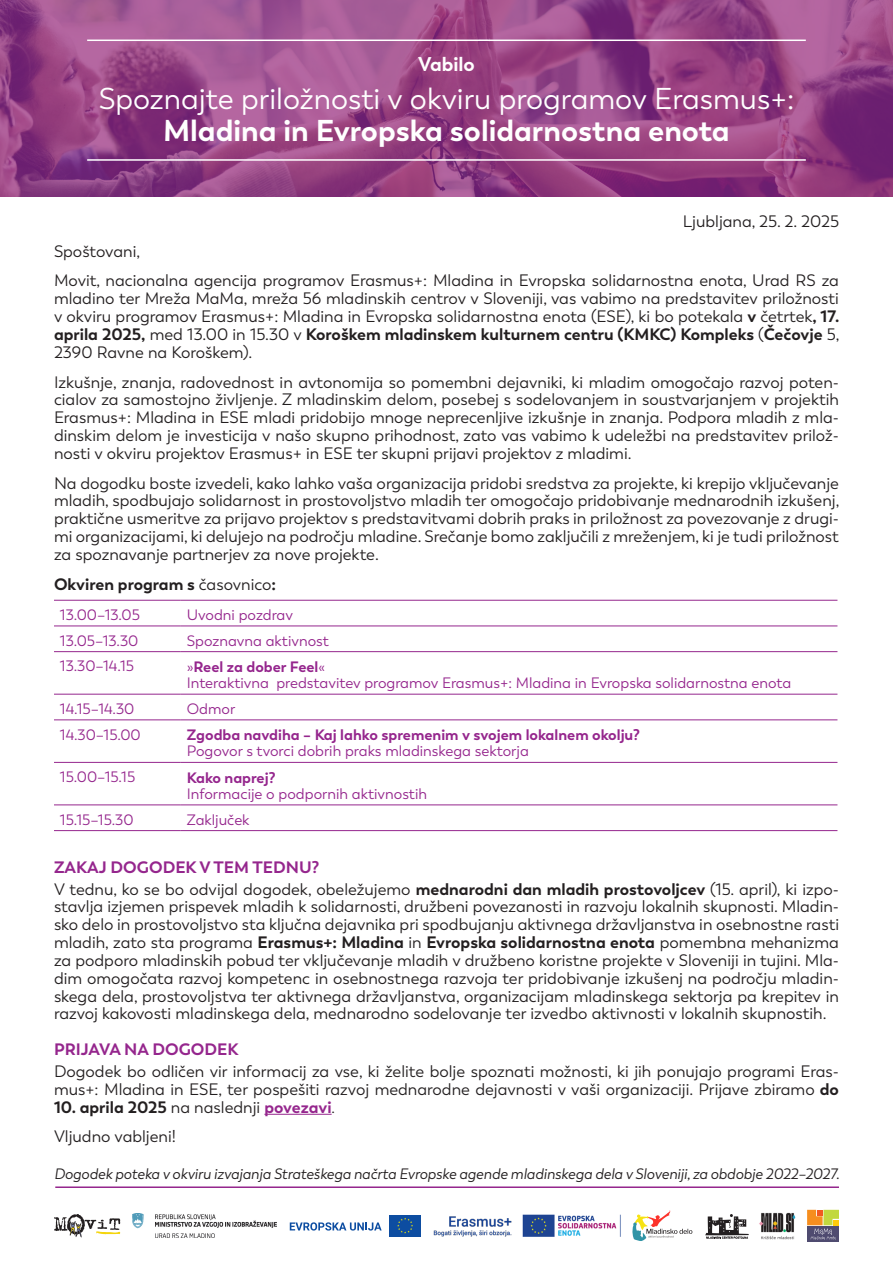
<style>
.page{position:relative;width:893px;height:1263px;background:#fff}
.page>*{position:absolute;margin:0;border:0;box-sizing:border-box;transform-origin:0 0}
.t1{font:30px/32.4px "Trenda";color:#fff;text-align:center}
.t2{font:700 19.8px "Trenda";color:#fff}
.t3{font:16.5px/17.9px "Trenda";color:#231f20;text-align:justify}
.t4{font:700 16.5px "Trenda";color:#231f20}
.t5{font:700 16.5px "Trenda";color:#95268d}
.t6{font:15px "Trenda";color:#95268d}
.t7{font:italic 15px "Trenda";color:#231f20}
.t8{font:700 15px "Trenda";color:#95268d}
.s1{font-weight:700}
.s2{font-weight:400}
.s3{color:#95268d}
.s4{font-weight:400;font-size:15px}
</style>
<div class="page">
<hr style="left:264px;top:1114px;width:68px;height:1px;background:#95268d">
<hr style="left:54px;top:600px;width:127px;height:1px;background:#95268d">
<hr style="left:181px;top:600px;width:656px;height:1px;background:#95268d">
<hr style="left:54px;top:625px;width:127px;height:1px;background:#95268d">
<hr style="left:181px;top:625px;width:656px;height:1px;background:#95268d">
<hr style="left:54px;top:651px;width:127px;height:1px;background:#95268d">
<hr style="left:181px;top:651px;width:656px;height:1px;background:#95268d">
<hr style="left:54px;top:694px;width:127px;height:1px;background:#95268d">
<hr style="left:181px;top:694px;width:656px;height:1px;background:#95268d">
<hr style="left:54px;top:719px;width:127px;height:1px;background:#95268d">
<hr style="left:181px;top:719px;width:656px;height:1px;background:#95268d">
<hr style="left:54px;top:762px;width:127px;height:1px;background:#95268d">
<hr style="left:181px;top:762px;width:656px;height:1px;background:#95268d">
<hr style="left:54px;top:804px;width:127px;height:1px;background:#95268d">
<hr style="left:181px;top:804px;width:656px;height:1px;background:#95268d">
<hr style="left:54px;top:830px;width:127px;height:1px;background:#95268d">
<hr style="left:181px;top:830px;width:656px;height:1px;background:#95268d">
<svg style="left:0;top:0;width:893px;height:196px;background:#974686"></svg>
<hr style="left:87px;top:159px;width:719px;height:2px;background:#fff">
<hr style="left:87px;top:40px;width:719px;height:1px;background:#fff">
<div style="left:807px;top:1226px;width:32px;height:16px;background:#4f4b70"></div>
<svg style="left:807px;top:1210px;width:32px;height:30px"></svg>
<svg style="left:632px;top:1210px;width:60px;height:31px"></svg>
<svg style="left:54px;top:1214px;width:66px;height:23px"></svg>
<img style="left:522px;top:1214px;width:99px;height:23px">
<svg style="left:290px;top:1222px;width:66px;height:8px"></svg>
<img style="left:357px;top:1215px;width:155px;height:22px">
<img style="left:759px;top:1212px;width:37px;height:28px">
<img style="left:133px;top:1214px;width:143px;height:23px">
<svg style="left:705px;top:1214px;width:44px;height:25px"></svg>
<hr style="left:55px;top:1186px;width:784px;height:2px;background:#95268d">
<p class="t2" style="left:418px;top:52px;width:58px">Vabilo</p>
<p class="t1" style="left:99px;top:83px;width:697px">Spoznajte priložnosti v okviru programov Erasmus+:<br><span class="s1">Mladina in Evropska solidarnostna enota</span></p>
<p class="t3" style="left:683px;top:212px;width:158px">Ljubljana, 25. 2. 2025</p>
<p class="t3" style="left:54px;top:242px;width:88px">Spoštovani,</p>
<p class="t3" style="left:54px;top:272px;width:787px">Movit, nacionalna agencija programov Erasmus+: Mladina in Evropska solidarnostna enota, Urad RS za mladino ter Mreža MaMa, mreža 56 mladinskih centrov v Sloveniji, vas vabimo na predstavitev priložnosti v okviru programov Erasmus+: Mladina in Evropska solidarnostna enota (ESE), ki bo potekala <span class="s1">v</span> četrtek<span class="s1">, 17. aprila 2025,</span> med 13.00 in 15.30 v <span class="s1">Koroškem mladinskem kulturnem centru (KMKC) Kompleks</span> (<span class="s1">Čečovje</span> 5, 2390 Ravne na Koroškem).</p>
<p class="t3" style="left:54px;top:373px;width:786px">Izkušnje, znanja, radovednost in avtonomija so pomembni dejavniki, ki mladim omogočajo razvoj poten&shy;cialov za samostojno življenje. Z mladinskim delom, posebej s sodelovanjem in soustvarjanjem v projektih Erasmus+: Mladina in ESE mladi pridobijo mnoge neprecenljive izkušnje in znanja. Podpora mladih z mla&shy;dinskim delom je investicija v našo skupno prihodnost, zato vas vabimo k udeležbi na predstavitev prilož&shy;nosti v okviru projektov Erasmus+ in ESE ter skupni prijavi projektov z mladimi.</p>
<p class="t3" style="left:54px;top:474px;width:787px">Na dogodku boste izvedeli, kako lahko vaša organizacija pridobi sredstva za projekte, ki krepijo vključevanje mladih, spodbujajo solidarnost in prostovoljstvo mladih ter omogočajo pridobivanje mednarodnih izkušenj, praktične usmeritve za prijavo projektov s predstavitvami dobrih praks in priložnost za povezovanje z drugi&shy;mi organizacijami, ki delujejo na področju mladine. Srečanje bomo zaključili z mreženjem, ki je tudi priložnost za spoznavanje partnerjev za nove projekte.</p>
<p class="t4" style="left:54px;top:573px;width:224px">Okviren program s <span class="s2">časovnico</span>:</p>
<p class="t6" style="left:60px;top:606px;width:82px">13.00–13.05</p>
<p class="t6" style="left:187px;top:606px;width:108px">Uvodni pozdrav</p>
<p class="t6" style="left:60px;top:632px;width:80px">13.05–13.30</p>
<p class="t6" style="left:187px;top:632px;width:144px">Spoznavna aktivnost</p>
<p class="t6" style="left:60px;top:657px;width:75px">13.30–14.15</p>
<p class="t8" style="left:187px;top:657px;width:140px"><span class="s2">»</span>Reel za dober Feel<span class="s2">«</span></p>
<p class="t6" style="left:187px;top:674px;width:606px">Interaktivna predstavitev programov Erasmus+: Mladina in Evropska solidarnostna enota</p>
<p class="t6" style="left:60px;top:700px;width:76px">14.15–14.30</p>
<p class="t6" style="left:187px;top:700px;width:50px">Odmor</p>
<p class="t6" style="left:60px;top:726px;width:82px">14.30–15.00</p>
<p class="t8" style="left:187px;top:726px;width:455px">Zgodba navdiha – Kaj lahko spremenim v svojem lokalnem okolju?</p>
<p class="t6" style="left:187px;top:742px;width:344px">Pogovor s tvorci dobrih praks mladinskega sektorja</p>
<p class="t6" style="left:60px;top:768px;width:77px">15.00–15.15</p>
<p class="t8" style="left:187px;top:768px;width:90px">Kako naprej?</p>
<p class="t6" style="left:187px;top:785px;width:242px">Informacije o podpornih aktivnostih</p>
<p class="t6" style="left:60px;top:811px;width:75px">15.15–15.30</p>
<p class="t6" style="left:187px;top:811px;width:64px">Zaključek</p>
<p class="t5" style="left:54px;top:856px;width:267px">ZAKAJ DOGODEK V TEM TEDNU?</p>
<p class="t3" style="left:54px;top:880px;width:786px">V tednu, ko se bo odvijal dogodek, obeležujemo <span class="s1">mednarodni dan mladih prostovoljcev</span> (15. april), ki izpo&shy;stavlja izjemen prispevek mladih k solidarnosti, družbeni povezanosti in razvoju lokalnih skupnosti. Mladin&shy;sko delo in prostovoljstvo sta ključna dejavnika pri spodbujanju aktivnega državljanstva in osebnostne rasti mladih, zato sta programa <span class="s1">Erasmus+: Mladina</span> in <span class="s1">Evropska solidarnostna enota</span> pomembna mehanizma za podporo mladinskih pobud ter vključevanje mladih v družbeno koristne projekte v Sloveniji in tujini. Mla&shy;dim omogočata razvoj kompetenc in osebnostnega razvoja ter pridobivanje izkušenj na področju mladin&shy;skega dela, prostovoljstva ter aktivnega državljanstva, organizacijam mladinskega sektorja pa krepitev in razvoj kakovosti mladinskega dela, mednarodno sodelovanje ter izvedbo aktivnosti v lokalnih skupnostih.</p>
<p class="t5" style="left:54px;top:1039px;width:186px">PRIJAVA NA DOGODEK</p>
<p class="t3" style="left:54px;top:1062px;width:786px">Dogodek bo odličen vir informacij za vse, ki želite bolje spoznati možnosti, ki jih ponujajo programi Eras&shy;mus+: Mladina in ESE, ter pospešiti razvoj mednarodne dejavnosti v vaši organizaciji. Prijave zbiramo <span class="s1">do</span></p>
<p class="t4" style="left:54px;top:1096px;width:283px">10. aprila 2025 <span class="s2">na naslednji</span> <span class="s3">povezavi</span><span class="s4">.</span></p>
<p class="t3" style="left:54px;top:1128px;width:123px">Vljudno vabljeni!</p>
<p class="t7" style="left:54px;top:1165px;width:787px">Dogodek poteka v okviru izvajanja Strateškega načrta Evropske agende mladinskega dela v Sloveniji, za obdobje 2022–2027.</p>
</div>
